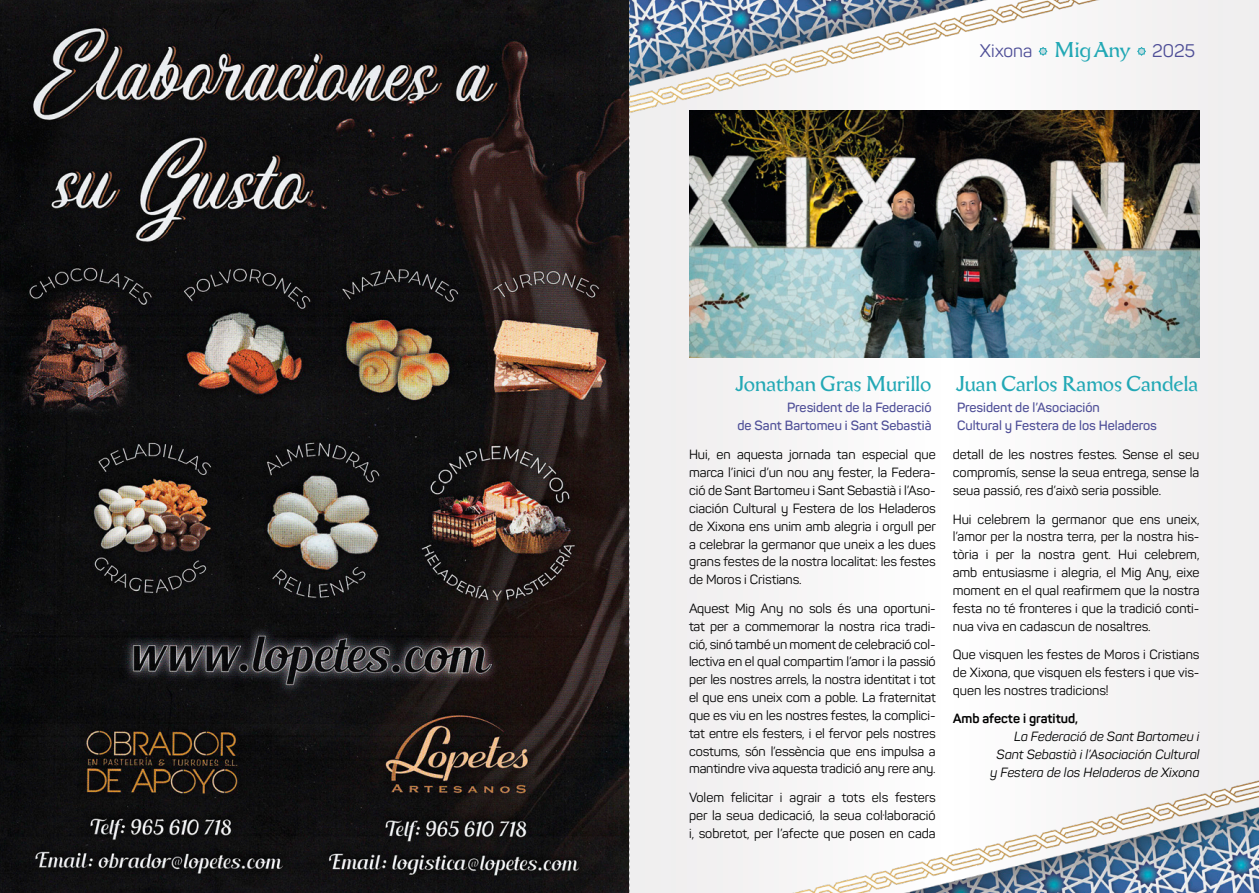
<style>
.page{position:relative;width:1259px;height:893px;background:#fff}
.page>*{position:absolute;margin:0;border:0;box-sizing:border-box;transform-origin:0 0}
.t1{font:21px "Aichel";letter-spacing:-.015em;color:#22a8b5}
.t2{font:18px "Panton";color:#4e4e97}
.t3{font:13.2px/17.9px "Panton";color:#000;text-align:justify}
.t4{font:600 13.2px/17.9px "Panton";color:#4e4e97;text-align:right}
.t5{font:italic 13.2px/17.9px "Panton";color:#000;text-align:right}
.t6{font:700 13.2px "Panton";color:#000}
.s1{font-family:"Aichel";font-size:21px;color:#22a8b5}
</style>
<div class="page">
<div style="left:629px;top:0;width:630px;height:893px;background:#f4f3f3"></div>
<img style="left:0;top:0;width:629px;height:893px">
<img style="left:793px;top:766px;width:466px;height:127px">
<img style="left:630px;top:0;width:485px;height:113px">
<img style="left:689px;top:111px;width:510px;height:246px">
<svg style="left:629px;top:0;width:1px;height:893px"></svg>
<svg style="left:1039px;top:47px;width:8px;height:8px"></svg>
<h2 class="t2" style="left:980px;top:40px;width:217px">Xixona <span class="s1">Mig Any</span> 2025</h2>
<h1 class="t1" style="left:736px;top:372px;width:197px">Jonathan Gras Murillo</h1>
<p class="t4" style="left:737px;top:399px;width:196px">President de la Federació<br>de Sant Bartomeu i Sant Sebastià</p>
<p class="t3" style="left:689px;top:446px;width:248px">Hui, en aquesta jornada tan especial que marca l’inici d’un nou any fester, la Federa· ció de Sant Bartomeu i Sant Sebastià i l’Aso· ciación Cultural y Festera de los Heladeros de Xixona ens unim amb alegria i orgull per a celebrar la germanor que uneix a les dues grans festes de la nostra localitat: les festes de Moros i Cristians.</p>
<p class="t3" style="left:689px;top:599px;width:248px">Aquest Mig Any no sols és una oportuni· tat per a commemorar la nostra rica tradi· ció, sinó també un moment de celebració col· lectiva en el qual compartim l’amor i la passió per les nostres arrels, la nostra identitat i tot el que ens uneix com a poble. La fraternitat que es viu en les nostres festes, la complici· tat entre els festers, i el fervor pels nostres costums, són l’essència que ens impulsa a mantindre viva aquesta tradició any rere any.</p>
<p class="t3" style="left:689px;top:788px;width:248px">Volem felicitar i agrair a tots els festers per la seua dedicació, la seua col·laboració i, sobretot, per l’afecte que posen en cada</p>
<h1 class="t1" style="left:957px;top:372px;width:243px">Juan Carlos Ramos Candela</h1>
<p class="t4" style="left:957px;top:399px;width:201px;text-align:left">President de l’Asociación<br>Cultural y Festera de los Heladeros</p>
<p class="t3" style="left:952px;top:446px;width:248px">detall de les nostres festes. Sense el seu compromís, sense la seua entrega, sense la seua passió, res d’això seria possible.</p>
<p class="t3" style="left:952px;top:510px;width:248px">Hui celebrem la germanor que ens uneix, l’amor per la nostra terra, per la nostra his· tòria i per la nostra gent. Hui celebrem, amb entusiasme i alegria, el Mig Any, eixe moment en el qual reafirmem que la nostra festa no té fronteres i que la tradició conti· nua viva en cadascun de nosaltres.</p>
<p class="t3" style="left:952px;top:646px;width:248px">Que visquen les festes de Moros i Cristians de Xixona, que visquen els festers i que vis· quen les nostres tradicions!</p>
<p class="t6" style="left:952px;top:710px;width:127px">Amb afecte i gratitud,</p>
<p class="t5" style="left:990px;top:728px;width:211px">La Federació de Sant Bartomeu i<br>Sant Sebastià i l’Asociación Cultural y Festera de los Heladeros de Xixona</p>
</div>
